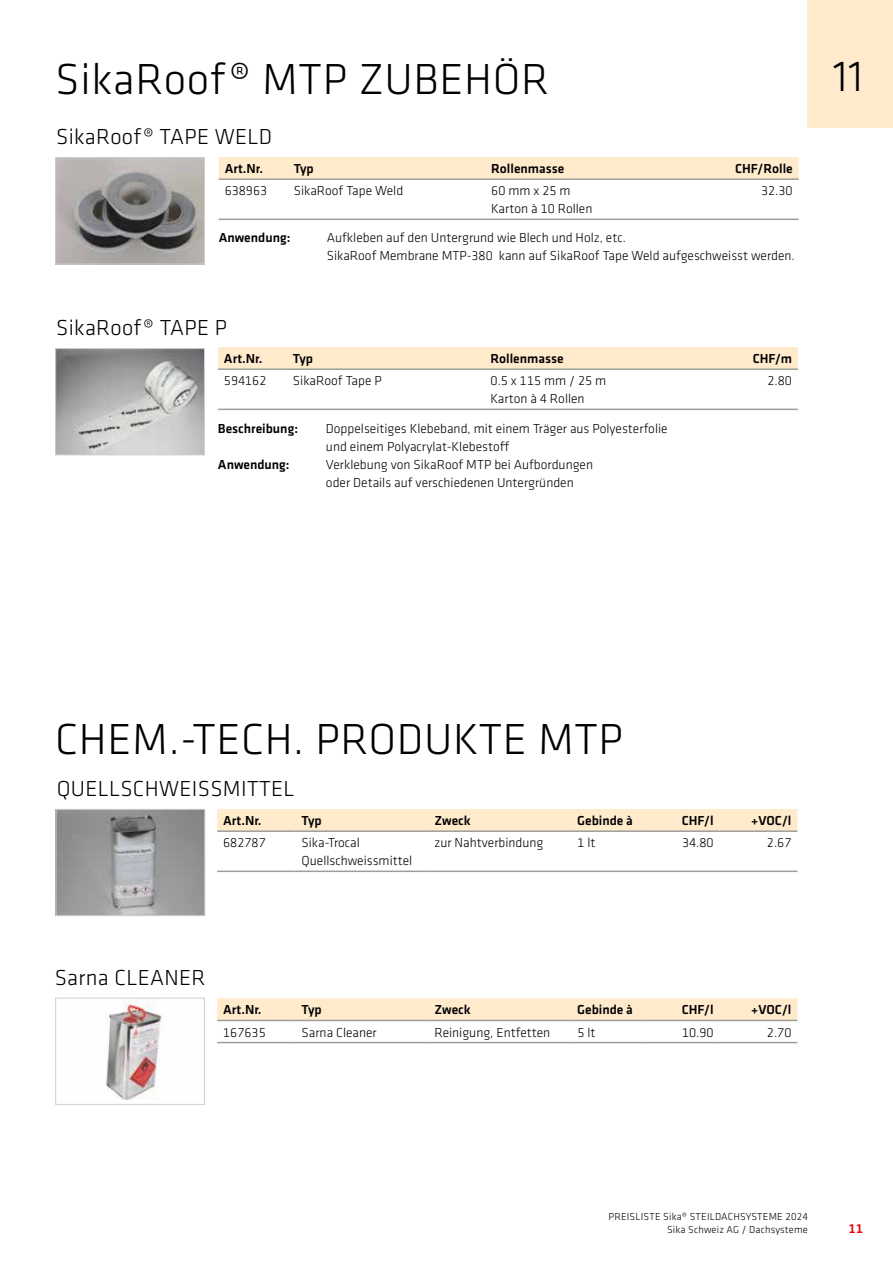
<style>
.page{position:relative;width:893px;height:1263px;background:#fff}
.page>*{position:absolute;margin:0;border:0;box-sizing:border-box;transform-origin:0 0}
.t1{font:300 45px "Klavika";letter-spacing:.015em;color:#000}
.t2{font:300 22.5px "Klavika";letter-spacing:.015em;color:#000}
.t3{font:300 13.5px/18px "Klavika";color:#000}
.t4{font:500 13.5px "Klavika";color:#000}
.t5{font:500 13.5px "Klavika";color:#e30613}
.t6{font:300 10.5px/12.6px "Klavika";letter-spacing:.015em;color:#000;text-align:right}
</style>
<div class="page">
<div style="left:808px;top:0;width:85px;height:128px;background:#ffebcc"></div>
<img style="left:57px;top:159px;width:146px;height:103px">
<div style="left:55px;top:157px;width:150px;height:107px;border:1px solid #d0d0d0"></div>
<img style="left:58px;top:811px;width:145px;height:103px">
<div style="left:56px;top:809px;width:149px;height:107px;border:1px solid #d0d0d0"></div>
<img style="left:105px;top:1000px;width:61px;height:100px">
<div style="left:55px;top:998px;width:150px;height:107px;border:1px solid #d0d0d0"></div>
<img style="left:57px;top:350px;width:146px;height:103px">
<div style="left:55px;top:348px;width:150px;height:107px;border:1px solid #d0d0d0"></div>
<div style="left:219px;top:157px;width:580px;height:21px;background:#ffebcc"></div>
<hr style="left:219px;top:178px;width:69px;height:2px;background:#9d9d9c">
<hr style="left:288px;top:178px;width:197px;height:2px;background:#9d9d9c">
<hr style="left:485px;top:178px;width:88px;height:2px;background:#9d9d9c">
<hr style="left:573px;top:178px;width:139px;height:2px;background:#9d9d9c">
<hr style="left:712px;top:178px;width:87px;height:2px;background:#9d9d9c">
<hr style="left:219px;top:219px;width:69px;height:1px;background:#9d9d9c">
<hr style="left:288px;top:219px;width:197px;height:1px;background:#9d9d9c">
<hr style="left:485px;top:219px;width:88px;height:1px;background:#9d9d9c">
<hr style="left:573px;top:219px;width:139px;height:1px;background:#9d9d9c">
<hr style="left:712px;top:219px;width:87px;height:1px;background:#9d9d9c">
<div style="left:217px;top:809px;width:580px;height:21px;background:#ffebcc"></div>
<hr style="left:217px;top:830px;width:79px;height:2px;background:#9d9d9c">
<hr style="left:296px;top:830px;width:132px;height:2px;background:#9d9d9c">
<hr style="left:428px;top:830px;width:143px;height:2px;background:#9d9d9c">
<hr style="left:571px;top:830px;width:76px;height:2px;background:#9d9d9c">
<hr style="left:647px;top:830px;width:73px;height:2px;background:#9d9d9c">
<hr style="left:720px;top:830px;width:77px;height:2px;background:#9d9d9c">
<hr style="left:217px;top:870px;width:79px;height:2px;background:#9d9d9c">
<hr style="left:296px;top:870px;width:132px;height:2px;background:#9d9d9c">
<hr style="left:428px;top:870px;width:143px;height:2px;background:#9d9d9c">
<hr style="left:571px;top:870px;width:76px;height:2px;background:#9d9d9c">
<hr style="left:647px;top:870px;width:73px;height:2px;background:#9d9d9c">
<hr style="left:720px;top:870px;width:77px;height:2px;background:#9d9d9c">
<svg style="left:217px;top:998px;width:580px;height:22px"></svg>
<hr style="left:217px;top:1020px;width:79px;height:1px;background:#9d9d9c">
<hr style="left:296px;top:1020px;width:132px;height:1px;background:#9d9d9c">
<hr style="left:428px;top:1020px;width:143px;height:1px;background:#9d9d9c">
<hr style="left:571px;top:1020px;width:76px;height:1px;background:#9d9d9c">
<hr style="left:647px;top:1020px;width:73px;height:1px;background:#9d9d9c">
<hr style="left:720px;top:1020px;width:77px;height:1px;background:#9d9d9c">
<hr style="left:217px;top:1042px;width:79px;height:1px;background:#9d9d9c">
<hr style="left:296px;top:1042px;width:132px;height:1px;background:#9d9d9c">
<hr style="left:428px;top:1042px;width:143px;height:1px;background:#9d9d9c">
<hr style="left:571px;top:1042px;width:76px;height:1px;background:#9d9d9c">
<hr style="left:647px;top:1042px;width:73px;height:1px;background:#9d9d9c">
<hr style="left:720px;top:1042px;width:77px;height:1px;background:#9d9d9c">
<div style="left:218px;top:347px;width:580px;height:21px;background:#ffebcc"></div>
<hr style="left:218px;top:368px;width:69px;height:2px;background:#9d9d9c">
<hr style="left:287px;top:368px;width:198px;height:2px;background:#9d9d9c">
<hr style="left:485px;top:368px;width:88px;height:2px;background:#9d9d9c">
<hr style="left:573px;top:368px;width:138px;height:2px;background:#9d9d9c">
<hr style="left:711px;top:368px;width:87px;height:2px;background:#9d9d9c">
<hr style="left:218px;top:409px;width:69px;height:1px;background:#9d9d9c">
<hr style="left:287px;top:409px;width:198px;height:1px;background:#9d9d9c">
<hr style="left:485px;top:409px;width:88px;height:1px;background:#9d9d9c">
<hr style="left:573px;top:409px;width:138px;height:1px;background:#9d9d9c">
<hr style="left:711px;top:409px;width:87px;height:1px;background:#9d9d9c">
<h1 class="t1" style="left:55px;top:52px;width:495px">SikaRoof® MTP ZUBEHÖR</h1>
<h2 class="t2" style="left:56px;top:123px;width:218px">SikaRoof® TAPE WELD</h2>
<p class="t4" style="left:225px;top:160px;width:40px">Art.Nr.</p>
<p class="t4" style="left:294px;top:160px;width:22px">Typ</p>
<p class="t4" style="left:491px;top:160px;width:75px">Rollenmasse</p>
<p class="t4" style="left:735px;top:160px;width:59px">CHF/Rolle</p>
<p class="t3" style="left:225px;top:182px;width:44px">638963</p>
<p class="t3" style="left:294px;top:182px;width:111px">SikaRoof Tape Weld</p>
<p class="t3" style="left:491px;top:182px;width:103px">60 mm x 25 m<br>Karton à 10 Rollen</p>
<p class="t3" style="left:761px;top:182px;width:33px">32.30</p>
<p class="t4" style="left:219px;top:228px;width:73px">Anwendung:</p>
<p class="t3" style="left:327px;top:228px;width:470px">Aufkleben auf den Untergrund wie Blech und Holz, etc.<br>SikaRoof Membrane MTP-380 kann auf SikaRoof Tape Weld aufgeschweisst werden.</p>
<h2 class="t2" style="left:56px;top:314px;width:172px">SikaRoof® TAPE P</h2>
<p class="t4" style="left:224px;top:350px;width:40px">Art.Nr.</p>
<p class="t4" style="left:293px;top:350px;width:22px">Typ</p>
<p class="t4" style="left:491px;top:350px;width:75px">Rollenmasse</p>
<p class="t4" style="left:753px;top:350px;width:41px">CHF/m</p>
<p class="t3" style="left:224px;top:372px;width:44px">594162</p>
<p class="t3" style="left:293px;top:372px;width:90px">SikaRoof Tape P</p>
<p class="t3" style="left:491px;top:372px;width:117px">0.5 x 115 mm / 25 m<br>Karton à 4 Rollen</p>
<p class="t3" style="left:767px;top:372px;width:26px">2.80</p>
<p class="t4" style="left:218px;top:420px;width:82px">Beschreibung:</p>
<p class="t3" style="left:326px;top:420px;width:343px">Doppelseitiges Klebeband, mit einem Träger aus Polyesterfolie und einem Polyacrylat-Klebestoff</p>
<p class="t4" style="left:218px;top:456px;width:73px">Anwendung:</p>
<p class="t3" style="left:326px;top:456px;width:269px">Verklebung von SikaRoof MTP bei Aufbordungen oder Details auf verschiedenen Untergründen</p>
<h1 class="t1" style="left:833px;top:49px;width:32px">11</h1>
<h1 class="t1" style="left:55px;top:712px;width:569px">CHEM.-TECH. PRODUKTE MTP</h1>
<h2 class="t2" style="left:57px;top:775px;width:239px">QUELLSCHWEISSMITTEL</h2>
<p class="t4" style="left:223px;top:811px;width:40px">Art.Nr.</p>
<p class="t4" style="left:302px;top:811px;width:22px">Typ</p>
<p class="t4" style="left:434px;top:811px;width:38px">Zweck</p>
<p class="t4" style="left:577px;top:811px;width:57px">Gebinde à</p>
<p class="t4" style="left:682px;top:811px;width:33px">CHF/l</p>
<p class="t4" style="left:751px;top:811px;width:42px">+VOC/l</p>
<p class="t3" style="left:223px;top:834px;width:44px">682787</p>
<p class="t3" style="left:302px;top:834px;width:112px">Sika-Trocal<br>Quellschweissmittel</p>
<p class="t3" style="left:434px;top:834px;width:111px">zur Nahtverbindung</p>
<p class="t3" style="left:577px;top:834px;width:20px">1 lt</p>
<p class="t3" style="left:682px;top:834px;width:33px">34.80</p>
<p class="t3" style="left:767px;top:834px;width:26px">2.67</p>
<h2 class="t2" style="left:55px;top:964px;width:152px">Sarna CLEANER</h2>
<p class="t4" style="left:223px;top:1001px;width:40px">Art.Nr.</p>
<p class="t4" style="left:302px;top:1001px;width:22px">Typ</p>
<p class="t4" style="left:434px;top:1001px;width:38px">Zweck</p>
<p class="t4" style="left:577px;top:1001px;width:57px">Gebinde à</p>
<p class="t4" style="left:682px;top:1001px;width:33px">CHF/l</p>
<p class="t4" style="left:751px;top:1001px;width:42px">+VOC/l</p>
<p class="t3" style="left:223px;top:1023px;width:44px">167635</p>
<p class="t3" style="left:302px;top:1023px;width:77px">Sarna Cleaner</p>
<p class="t3" style="left:434px;top:1023px;width:117px">Reinigung, Entfetten</p>
<p class="t3" style="left:577px;top:1023px;width:20px">5 lt</p>
<p class="t3" style="left:682px;top:1023px;width:33px">10.90</p>
<p class="t3" style="left:767px;top:1023px;width:26px">2.70</p>
<p class="t6" style="left:609px;top:1210px;width:201px">PREISLISTE Sika® STEILDACHSYSTEME 2024<br>Sika Schweiz AG / Dachsysteme</p>
<p class="t5" style="left:849px;top:1219px;width:16px">11</p>
</div>
